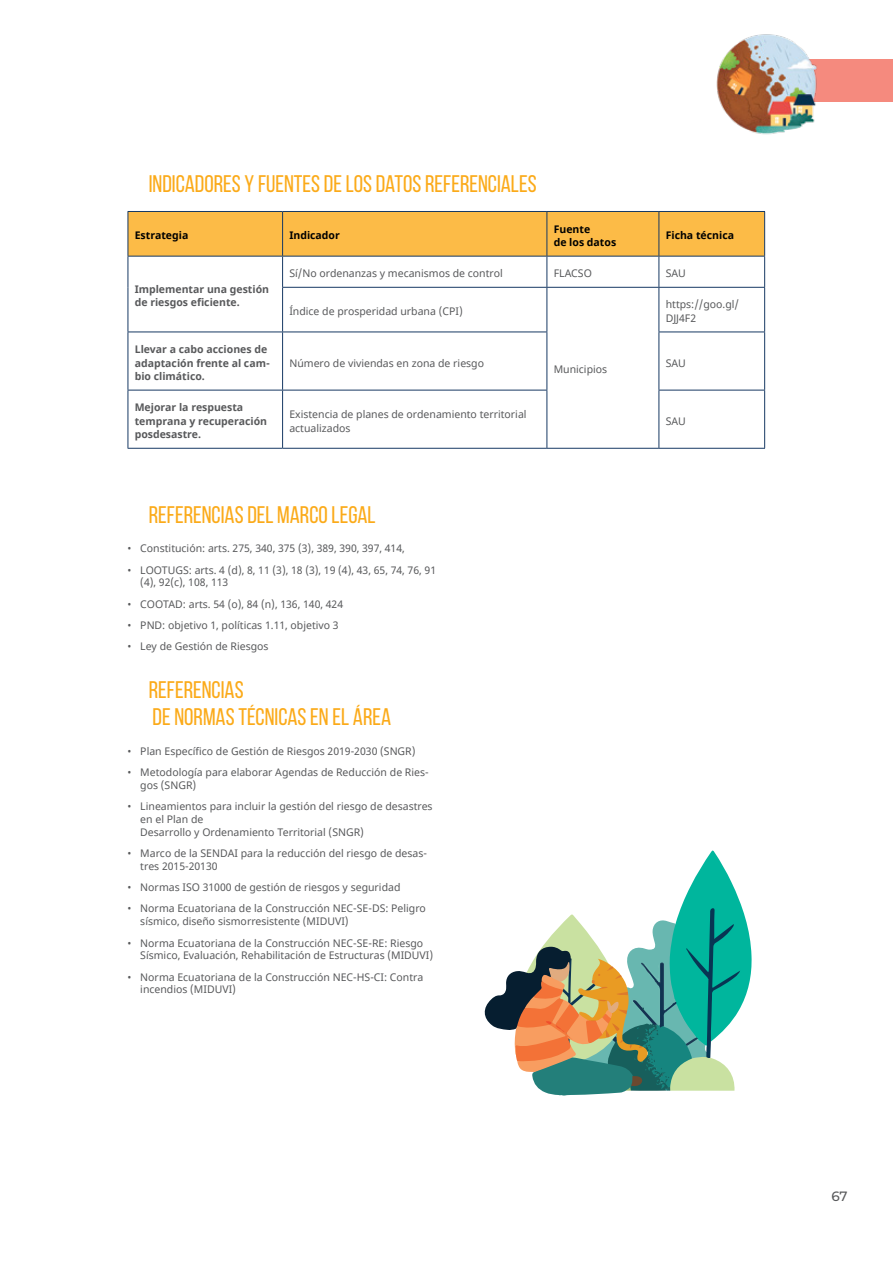
<style>
.page{position:relative;width:893px;height:1263px;background:#fff}
.page>*{position:absolute;margin:0;border:0;box-sizing:border-box;transform-origin:0 0}
.t1{font:24px/27px "Bebas Neue";color:#fbaa19}
.t2{font:500 13.5px "Montserrat";color:#58595b}
.t3{font:10.5px/12.8px "Noto Sans";color:#58595b}
.t4{font:700 10.5px/13.5px "Noto Sans";color:#58595b}
.t5{font:700 10.5px/13.5px "Noto Sans";color:#000}
</style>
<div class="page">
<div style="left:129px;top:212px;width:635px;height:44px;background:#fcbb47"></div>
<hr style="left:128px;top:211px;width:155px;height:1px;background:#173963">
<hr style="left:128px;top:212px;width:1px;height:44px;background:#173963">
<hr style="left:283px;top:211px;width:264px;height:1px;background:#173963">
<hr style="left:282px;top:212px;width:1px;height:44px;background:#173963">
<hr style="left:547px;top:211px;width:112px;height:1px;background:#173963">
<hr style="left:547px;top:212px;width:1px;height:44px;background:#173963">
<hr style="left:659px;top:211px;width:106px;height:1px;background:#173963">
<hr style="left:658px;top:212px;width:1px;height:44px;background:#173963">
<hr style="left:764px;top:212px;width:1px;height:44px;background:#173963">
<hr style="left:128px;top:256px;width:155px;height:1px;background:#173963">
<hr style="left:128px;top:256px;width:1px;height:31px;background:#173963">
<hr style="left:283px;top:256px;width:264px;height:1px;background:#173963">
<hr style="left:282px;top:256px;width:1px;height:31px;background:#173963">
<hr style="left:547px;top:256px;width:112px;height:1px;background:#173963">
<hr style="left:547px;top:256px;width:1px;height:31px;background:#173963">
<hr style="left:659px;top:256px;width:106px;height:1px;background:#173963">
<hr style="left:658px;top:256px;width:1px;height:31px;background:#173963">
<hr style="left:764px;top:256px;width:1px;height:31px;background:#173963">
<hr style="left:128px;top:287px;width:1px;height:45px;background:#173963">
<hr style="left:282px;top:287px;width:265px;height:1px;background:#173963">
<hr style="left:282px;top:288px;width:1px;height:44px;background:#173963">
<hr style="left:547px;top:287px;width:112px;height:1px;background:#173963">
<hr style="left:547px;top:288px;width:1px;height:44px;background:#173963">
<hr style="left:659px;top:287px;width:106px;height:1px;background:#173963">
<hr style="left:658px;top:288px;width:1px;height:44px;background:#173963">
<hr style="left:764px;top:288px;width:1px;height:44px;background:#173963">
<hr style="left:128px;top:332px;width:155px;height:1px;background:#173963">
<hr style="left:128px;top:332px;width:1px;height:58px;background:#173963">
<hr style="left:283px;top:332px;width:264px;height:1px;background:#173963">
<hr style="left:282px;top:332px;width:1px;height:58px;background:#173963">
<hr style="left:547px;top:332px;width:1px;height:58px;background:#173963">
<hr style="left:658px;top:332px;width:107px;height:1px;background:#173963">
<hr style="left:658px;top:332px;width:1px;height:58px;background:#173963">
<hr style="left:764px;top:332px;width:1px;height:58px;background:#173963">
<hr style="left:128px;top:390px;width:155px;height:1px;background:#173963">
<hr style="left:128px;top:390px;width:1px;height:58px;background:#173963">
<hr style="left:283px;top:390px;width:264px;height:1px;background:#173963">
<hr style="left:282px;top:390px;width:1px;height:58px;background:#173963">
<hr style="left:547px;top:390px;width:1px;height:58px;background:#173963">
<hr style="left:658px;top:390px;width:107px;height:1px;background:#173963">
<hr style="left:658px;top:390px;width:1px;height:58px;background:#173963">
<hr style="left:764px;top:390px;width:1px;height:58px;background:#173963">
<hr style="left:128px;top:448px;width:155px;height:1px;background:#173963">
<hr style="left:283px;top:448px;width:264px;height:1px;background:#173963">
<hr style="left:547px;top:448px;width:112px;height:1px;background:#173963">
<hr style="left:659px;top:448px;width:106px;height:1px;background:#173963">
<svg style="left:484px;top:850px;width:268px;height:245px"></svg>
<div style="left:778px;top:60px;width:115px;height:42px;background:#f58a7e"></div>
<img style="left:716px;top:34px;width:119px;height:101px">
<h1 class="t1" style="left:149px;top:170px;width:389px">INDICADORES Y FUENTES DE LOS DATOS REFERENCIALES</h1>
<p class="t5" style="left:135px;top:229px;width:55px">Estrategia</p>
<p class="t5" style="left:289px;top:229px;width:52px">Indicador</p>
<p class="t5" style="left:554px;top:222px;width:64px">Fuente<br>de los datos</p>
<p class="t5" style="left:666px;top:229px;width:70px">Ficha técnica</p>
<p class="t4" style="left:135px;top:283px;width:136px">Implementar una gestión de riesgos eficiente.</p>
<p class="t3" style="left:289px;top:267px;width:215px">Sí/No ordenanzas y mecanismos de control</p>
<p class="t3" style="left:554px;top:267px;width:40px">FLACSO</p>
<p class="t3" style="left:666px;top:267px;width:22px">SAU</p>
<p class="t3" style="left:289px;top:305px;width:175px">Índice de prosperidad urbana (CPI)</p>
<p class="t3" style="left:666px;top:298px;width:75px;line-height:13.5px">https://goo.gl/<br>DJJ4F2</p>
<p class="t4" style="left:135px;top:343px;width:137px">Llevar a cabo acciones de adaptación frente al cam&shy;bio climático.</p>
<p class="t3" style="left:289px;top:357px;width:196px">Número de viviendas en zona de riesgo</p>
<p class="t3" style="left:666px;top:357px;width:22px">SAU</p>
<p class="t3" style="left:554px;top:364px;width:55px">Municipios</p>
<p class="t4" style="left:135px;top:401px;width:134px">Mejorar la respuesta temprana y recuperación posdesastre.</p>
<p class="t3" style="left:289px;top:408px;width:239px;line-height:13.5px">Existencia de planes de ordenamiento territorial actualizados</p>
<p class="t3" style="left:666px;top:415px;width:22px">SAU</p>
<h1 class="t1" style="left:149px;top:501px;width:228px">REFERENCIAS DEL MARCO LEGAL</h1>
<p class="t3" style="left:128px;top:543px;width:279px">• Constitución: arts. 275, 340, 375 (3), 389, 390, 397, 414,</p>
<p class="t3" style="left:140px;top:564px;width:297px;text-indent:-13px">• LOOTUGS: arts. 4 (d), 8, 11 (3), 18 (3), 19 (4), 43, 65, 74, 76, 91 (4), 92(c), 108, 113</p>
<p class="t3" style="left:128px;top:598px;width:217px">• COOTAD: arts. 54 (o), 84 (n), 136, 140, 424</p>
<p class="t3" style="left:128px;top:619px;width:213px">• PND: objetivo 1, políticas 1.11, objetivo 3</p>
<p class="t3" style="left:128px;top:640px;width:143px">• Ley de Gestión de Riesgos</p>
<h1 class="t1" style="left:149px;top:676px;width:244px">REFERENCIAS<br>DE NORMAS TÉCNICAS EN EL ÁREA</h1>
<p class="t3" style="left:128px;top:745px;width:289px">• Plan Específico de Gestión de Riesgos 2019-2030 (SNGR)</p>
<p class="t3" style="left:140px;top:767px;width:290px;text-indent:-13px">• Metodología para elaborar Agendas de Reducción de Ries&shy;gos (SNGR)</p>
<p class="t3" style="left:140px;top:801px;width:294px;text-indent:-13px">• Lineamientos para incluir la gestión del riesgo de desastres en el Plan de<br>Desarrollo y Ordenamiento Territorial (SNGR)</p>
<p class="t3" style="left:140px;top:847px;width:288px;text-indent:-13px">• Marco de la SENDAI para la reducción del riesgo de desas&shy;tres 2015-20130</p>
<p class="t3" style="left:128px;top:881px;width:274px">• Normas ISO 31000 de gestión de riesgos y seguridad</p>
<p class="t3" style="left:140px;top:903px;width:287px;text-indent:-13px">• Norma Ecuatoriana de la Construcción NEC-SE-DS: Peligro sísmico, diseño sismorresistente (MIDUVI)</p>
<p class="t3" style="left:140px;top:937px;width:294px;text-indent:-13px">• Norma Ecuatoriana de la Construcción NEC-SE-RE: Riesgo<br>Sísmico, Evaluación, Rehabilitación de Estructuras (MIDUVI)</p>
<p class="t3" style="left:140px;top:971px;width:285px;text-indent:-13px">• Norma Ecuatoriana de la Construcción NEC-HS-CI: Contra incendios (MIDUVI)</p>
<p class="t2" style="left:831px;top:1186px;width:18px">67</p>
</div>
